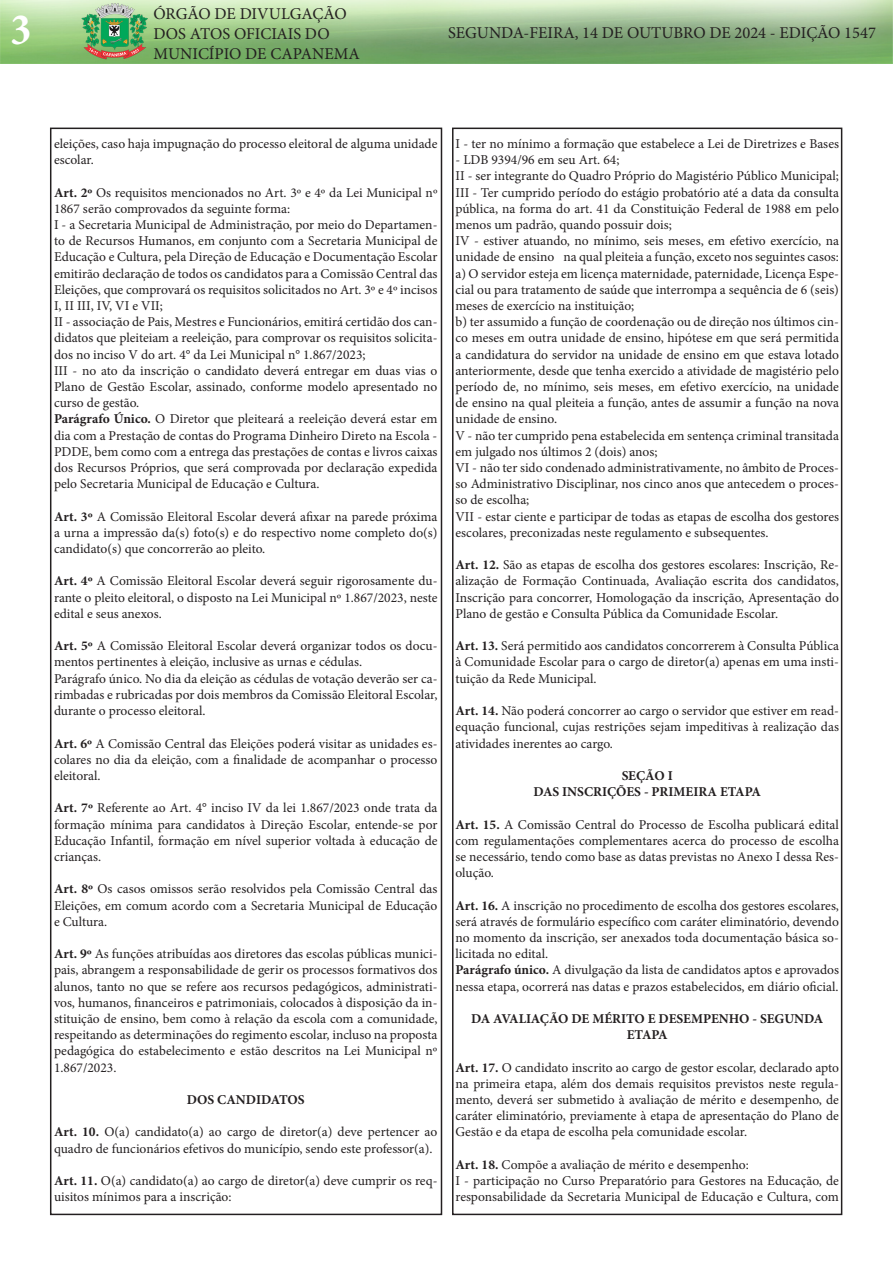
<style>
.page{position:relative;width:893px;height:1263px;background:#fff}
.page>*{position:absolute;margin:0;border:0;box-sizing:border-box;transform-origin:0 0}
.t1{font:700 condensed 45px "Minion Pro";color:#fff}
.t2{font:16.5px/19.8px "Minion Pro";color:#231f20}
.t3{font:13.5px/16.2px "Minion Pro";color:#231f20;text-align:justify}
.t4{font:700 13.5px/16.2px "Minion Pro";color:#231f20;text-align:center}
.s1{font-weight:700}
</style>
<div class="page">
<div style="left:50px;top:128px;width:392px;height:1087px;border:2px solid #231f20"></div>
<img style="left:0;top:0;width:893px;height:64px">
<div style="left:452px;top:128px;width:390px;height:1087px;border:2px solid #231f20"></div>
<h1 class="t1" style="left:11px;top:-1px;width:22px">3</h1>
<p class="t2" style="left:153px;top:4px;width:208px">ÓRGÃO DE DIVULGAÇÃO<br>DOS ATOS OFICIAIS DO<br>MUNICÍPIO DE CAPANEMA</p>
<p class="t2" style="left:448px;top:23px;width:429px">SEGUNDA-FEIRA, 14 DE OUTUBRO DE 2024 - EDIÇÃO 1547</p>
<p class="t3" style="left:54px;top:136px;width:385px">eleições, caso haja impugnação do processo eleitoral de alguma unidade escolar.</p>
<p class="t3" style="left:54px;top:184px;width:385px"><span class="s1">Art. 2º</span> Os requisitos mencionados no Art. 3º e 4º da Lei Municipal nº<br>1867 serão comprovados da seguinte forma:</p>
<p class="t3" style="left:54px;top:217px;width:385px">I - a Secretaria Municipal de Administração, por meio do Departamen&shy;to de Recursos Humanos, em conjunto com a Secretaria Municipal de Educação e Cultura, pela Direção de Educação e Documentação Escolar emitirão declaração de todos os candidatos para a Comissão Central das Eleições, que comprovará os requisitos solicitados no Art. 3º e 4º incisos I, II III, IV, VI e VII;</p>
<p class="t3" style="left:54px;top:314px;width:385px">II - associação de Pais, Mestres e Funcionários, emitirá certidão dos can&shy;didatos que pleiteiam a reeleição, para comprovar os requisitos solicita&shy;dos no inciso V do art. 4° da Lei Municipal n° 1.867/2023;</p>
<p class="t3" style="left:54px;top:362px;width:385px">III - no ato da inscrição o candidato deverá entregar em duas vias o Plano de Gestão Escolar, assinado, conforme modelo apresentado no curso de gestão.</p>
<p class="t3" style="left:54px;top:411px;width:385px"><span class="s1">Parágrafo Único.</span> O Diretor que pleiteará a reeleição deverá estar em dia com a Prestação de contas do Programa Dinheiro Direto na Escola - PDDE, bem como com a entrega das prestações de contas e livros caixas dos Recursos Próprios, que será comprovada por declaração expedida pelo Secretaria Municipal de Educação e Cultura.</p>
<p class="t3" style="left:54px;top:508px;width:385px"><span class="s1">Art. 3º</span> A Comissão Eleitoral Escolar deverá afixar na parede próxima a urna a impressão da(s) foto(s) e do respectivo nome completo do(s) candidato(s) que concorrerão ao pleito.</p>
<p class="t3" style="left:54px;top:573px;width:385px"><span class="s1">Art. 4º</span> A Comissão Eleitoral Escolar deverá seguir rigorosamente du&shy;rante o pleito eleitoral, o disposto na Lei Municipal nº 1.867/2023, neste edital e seus anexos.</p>
<p class="t3" style="left:54px;top:638px;width:385px"><span class="s1">Art. 5º</span> A Comissão Eleitoral Escolar deverá organizar todos os docu&shy;mentos pertinentes à eleição, inclusive as urnas e cédulas.</p>
<p class="t3" style="left:54px;top:670px;width:385px">Parágrafo único. No dia da eleição as cédulas de votação deverão ser ca&shy;rimbadas e rubricadas por dois membros da Comissão Eleitoral Escolar, durante o processo eleitoral.</p>
<p class="t3" style="left:54px;top:735px;width:385px"><span class="s1">Art. 6º</span> A Comissão Central das Eleições poderá visitar as unidades es&shy;colares no dia da eleição, com a finalidade de acompanhar o processo eleitoral.</p>
<p class="t3" style="left:54px;top:800px;width:385px"><span class="s1">Art. 7º</span> Referente ao Art. 4° inciso IV da lei 1.867/2023 onde trata da formação mínima para candidatos à Direção Escolar, entende-se por Educação Infantil, formação em nível superior voltada à educação de crianças.</p>
<p class="t3" style="left:54px;top:881px;width:385px"><span class="s1">Art. 8º</span> Os casos omissos serão resolvidos pela Comissão Central das Eleições, em comum acordo com a Secretaria Municipal de Educação e Cultura.</p>
<p class="t3" style="left:54px;top:946px;width:385px"><span class="s1">Art. 9º</span> As funções atribuídas aos diretores das escolas públicas munici&shy;pais, abrangem a responsabilidade de gerir os processos formativos dos alunos, tanto no que se refere aos recursos pedagógicos, administrati&shy;vos, humanos, financeiros e patrimoniais, colocados à disposição da in&shy;stituição de ensino, bem como à relação da escola com a comunidade, respeitando as determinações do regimento escolar, incluso na proposta pedagógica do estabelecimento e estão descritos na Lei Municipal nº 1.867/2023.</p>
<p class="t4" style="left:187px;top:1091px;width:120px">DOS CANDIDATOS</p>
<p class="t3" style="left:54px;top:1124px;width:385px"><span class="s1">Art. 10.</span> O(a) candidato(a) ao cargo de diretor(a) deve pertencer ao quadro de funcionários efetivos do município, sendo este professor(a).</p>
<p class="t3" style="left:54px;top:1172px;width:385px"><span class="s1">Art. 11.</span> O(a) candidato(a) ao cargo de diretor(a) deve cumprir os req&shy;uisitos mínimos para a inscrição:</p>
<p class="t3" style="left:455px;top:136px;width:385px">I - ter no mínimo a formação que estabelece a Lei de Diretrizes e Bases</p>
<p class="t3" style="left:455px;top:152px;width:165px">- LDB 9394/96 em seu Art. 64;</p>
<p class="t3" style="left:455px;top:168px;width:385px">II - ser integrante do Quadro Próprio do Magistério Público Municipal;</p>
<p class="t3" style="left:455px;top:184px;width:385px">III - Ter cumprido período do estágio probatório até a data da consulta pública, na forma do art. 41 da Constituição Federal de 1988 em pelo menos um padrão, quando possuir dois;</p>
<p class="t3" style="left:455px;top:233px;width:385px">IV - estiver atuando, no mínimo, seis meses, em efetivo exercício, na unidade de ensino na qual pleiteia a função, exceto nos seguintes casos:</p>
<p class="t3" style="left:455px;top:265px;width:385px">a) O servidor esteja em licença maternidade, paternidade, Licença Espe&shy;cial ou para tratamento de saúde que interrompa a sequência de 6 (seis) meses de exercício na instituição;</p>
<p class="t3" style="left:455px;top:314px;width:385px">b) ter assumido a função de coordenação ou de direção nos últimos cin&shy;co meses em outra unidade de ensino, hipótese em que será permitida a candidatura do servidor na unidade de ensino em que estava lotado anteriormente, desde que tenha exercido a atividade de magistério pelo período de, no mínimo, seis meses, em efetivo exercício, na unidade de ensino na qual pleiteia a função, antes de assumir a função na nova unidade de ensino.</p>
<p class="t3" style="left:455px;top:427px;width:385px">V - não ter cumprido pena estabelecida em sentença criminal transitada em julgado nos últimos 2 (dois) anos;</p>
<p class="t3" style="left:455px;top:460px;width:385px">VI - não ter sido condenado administrativamente, no âmbito de Proces&shy;so Administrativo Disciplinar, nos cinco anos que antecedem o proces&shy;so de escolha;</p>
<p class="t3" style="left:455px;top:508px;width:385px">VII - estar ciente e participar de todas as etapas de escolha dos gestores escolares, preconizadas neste regulamento e subsequentes.</p>
<p class="t3" style="left:455px;top:557px;width:385px"><span class="s1">Art. 12.</span> São as etapas de escolha dos gestores escolares: Inscrição, Re&shy;alização de Formação Continuada, Avaliação escrita dos candidatos, Inscrição para concorrer, Homologação da inscrição, Apresentação do Plano de gestão e Consulta Pública da Comunidade Escolar.</p>
<p class="t3" style="left:455px;top:638px;width:385px"><span class="s1">Art. 13.</span> Será permitido aos candidatos concorrerem à Consulta Pública à Comunidade Escolar para o cargo de diretor(a) apenas em uma insti&shy;tuição da Rede Municipal.</p>
<p class="t3" style="left:455px;top:703px;width:385px"><span class="s1">Art. 14.</span> Não poderá concorrer ao cargo o servidor que estiver em read&shy;equação funcional, cujas restrições sejam impeditivas à realização das atividades inerentes ao cargo.</p>
<p class="t4" style="left:622px;top:767px;width:53px">SEÇÃO I</p>
<p class="t4" style="left:533px;top:783px;width:229px">DAS INSCRIÇÕES - PRIMEIRA ETAPA</p>
<p class="t3" style="left:455px;top:816px;width:385px"><span class="s1">Art. 15.</span> A Comissão Central do Processo de Escolha publicará edital com regulamentações complementares acerca do processo de escolha se necessário, tendo como base as datas previstas no Anexo I dessa Res&shy;olução.</p>
<p class="t3" style="left:455px;top:897px;width:385px"><span class="s1">Art. 16.</span> A inscrição no procedimento de escolha dos gestores escolares, será através de formulário específico com caráter eliminatório, devendo no momento da inscrição, ser anexados toda documentação básica so&shy;licitada no edital.</p>
<p class="t3" style="left:455px;top:962px;width:385px"><span class="s1">Parágrafo único.</span> A divulgação da lista de candidatos aptos e aprovados nessa etapa, ocorrerá nas datas e prazos estabelecidos, em diário oficial.</p>
<p class="t4" style="left:471px;top:1010px;width:354px">DA AVALIAÇÃO DE MÉRITO E DESEMPENHO - SEGUNDA<br>ETAPA</p>
<p class="t3" style="left:455px;top:1059px;width:385px"><span class="s1">Art. 17.</span> O candidato inscrito ao cargo de gestor escolar, declarado apto na primeira etapa, além dos demais requisitos previstos neste regula&shy;mento, deverá ser submetido à avaliação de mérito e desempenho, de caráter eliminatório, previamente à etapa de apresentação do Plano de Gestão e da etapa de escolha pela comunidade escolar.</p>
<p class="t3" style="left:455px;top:1156px;width:295px"><span class="s1">Art. 18.</span> Compõe a avaliação de mérito e desempenho:</p>
<p class="t3" style="left:455px;top:1172px;width:385px">I - participação no Curso Preparatório para Gestores na Educação, de responsabilidade da Secretaria Municipal de Educação e Cultura, com</p>
</div>
